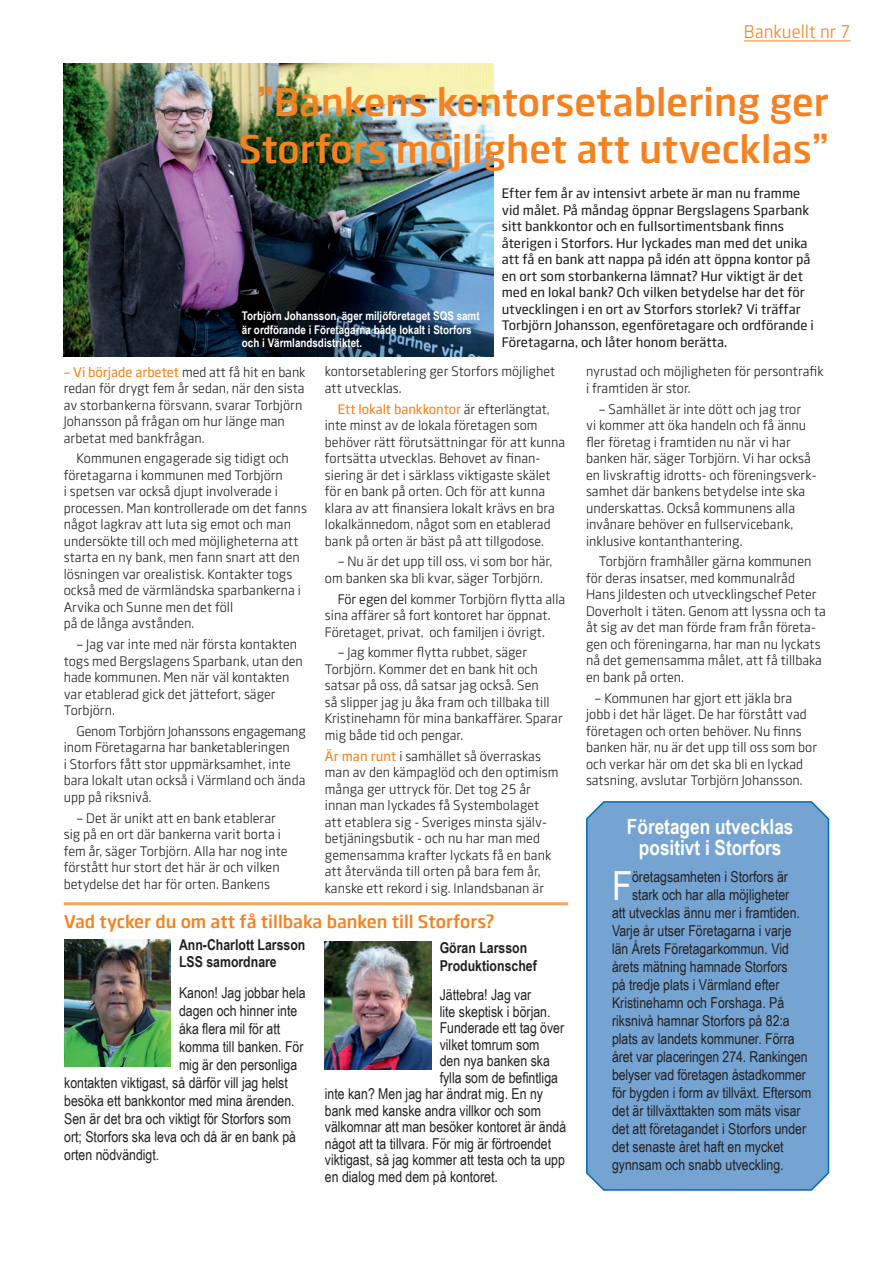
<style>
.page{position:relative;width:893px;height:1263px;background:#fff}
.page>*{position:absolute;margin:0;border:0;box-sizing:border-box;transform-origin:0 0}
.Bankuellt{font:40.2px "Arial Narrow";color:#fff}
.Bankuellt-2{font:700 39px/46.8px "Swedbank Sans";color:#f58220;text-align:center}
.Bankuellt-3{font:700 21px/21px "Arial Narrow";color:#fff;text-align:center}
.Bankuellt-4{font:700 18px "Swedbank Sans";color:#f58220}
.t1{font:18px "Swedbank Sans";color:#f58220}
.Bankuellt-5{font:15px "Arial Narrow";color:#231f20}
.Bankuellt-6{font:700 15px "Arial Narrow";color:#231f20}
.Bankuellt-7{font:13.5px/16.5px "Swedbank Sans";color:#231f20}
.Bankuellt-8{font:500 13.5px/16.5px "Swedbank Sans";color:#231f20}
.Bankuellt-9{font:700 12px/13.5px "Arial Narrow";color:#fff}
.s1{font-weight:500;color:#f58220}
.s2{color:#000}
</style>
<div class="page">
<hr style="left:744px;top:41px;width:106px;height:1px;background:#f58220">
<img style="left:64px;top:64px;width:429px;height:293px">
<div style="left:586px;top:801px;width:244px;height:390px;background:#75a4d2"></div>
<hr style="left:64px;top:902px;width:504px;height:3px;background:#f8a35c">
<img style="left:64px;top:939px;width:107px;height:128px">
<img style="left:325px;top:942px;width:106px;height:127px">
<p class="t1" style="left:744px;top:22px;width:108px">Bankuellt nr 7</p>
<p class="Bankuellt-2" style="left:239px;top:79px;width:592px">”Bankens kontorsetablering ger<br>Storfors möjlighet att utvecklas”</p>
<p class="Bankuellt-9" style="left:242px;top:308px;width:239px">Torbjörn Johansson, äger miljöföretaget SQS samt är ordförande i Företagarna både lokalt i Storfors och i Värmlandsdistriktet.</p>
<p class="Bankuellt-8" style="left:502px;top:185px;width:314px">Efter fem år av intensivt arbete är man nu framme vid målet. På måndag öppnar Bergslagens Sparbank sitt bankkontor och en fullsortimentsbank finns återigen i Storfors. Hur lyckades man med det unika att få en bank att nappa på idén att öppna kontor på en ort som storbankerna lämnat? Hur viktigt är det med en lokal bank? Och vilken betydelse har det för utvecklingen i en ort av Storfors storlek? Vi träffar Torbjörn Johansson, egenföretagare och ordförande i Företagarna, och låter honom berätta.</p>
<p class="Bankuellt-7" style="left:64px;top:363px;width:243px"><span class="s1">– Vi började arbetet</span> med att få hit en bank redan för drygt fem år sedan, när den sista av storbankerna försvann, svarar Torbjörn Johansson på frågan om hur länge man arbetat med bankfrågan.</p>
<p class="Bankuellt-7" style="left:64px;top:450px;width:245px;text-indent:13px">Kommunen engagerade sig tidigt och företagarna i kommunen med Torbjörn<br>i spetsen var också djupt involverade i processen. Man kontrollerade om det fanns något lagkrav att luta sig emot och man undersökte till och med möjligheterna att starta en ny bank, men fann snart att den lösningen var orealistisk. Kontakter togs också med de värmländska sparbankerna i Arvika och Sunne men det föll<br>på de långa avstånden.</p>
<p class="Bankuellt-7" style="left:64px;top:636px;width:241px;text-indent:13px">– Jag var inte med när första kontakten togs med Bergslagens Sparbank, utan den hade kommunen. Men när väl kontakten var etablerad gick det jättefort, säger Torbjörn.</p>
<p class="Bankuellt-7" style="left:64px;top:723px;width:244px;text-indent:13px">Genom Torbjörn Johanssons engagemang inom Företagarna har banketableringen<br>i Storfors fått stor uppmärksamhet, inte bara lokalt utan också i Värmland och ända upp på riksnivå.</p>
<p class="Bankuellt-7" style="left:64px;top:809px;width:225px;text-indent:13px">– Det är unikt att en bank etablerar sig på en ort där bankerna varit borta i fem år, säger Torbjörn. Alla har nog inte förstått hur stort det här är och vilken betydelse det har för orten. Bankens</p>
<p class="Bankuellt-7" style="left:325px;top:363px;width:232px">kontorsetablering ger Storfors möjlighet att utvecklas.</p>
<p class="Bankuellt-7" style="left:325px;top:401px;width:242px;text-indent:13px"><span class="s1">Ett lokalt bankkontor</span> är efterlängtat, inte minst av de lokala företagen som behöver rätt förutsättningar för att kunna fortsätta utvecklas. Behovet av finan&shy;siering är det i särklass viktigaste skälet för en bank på orten. Och för att kunna klara av att finansiera lokalt krävs en bra lokalkännedom, något som en etablerad bank på orten är bäst på att tillgodose.</p>
<p class="Bankuellt-7" style="left:325px;top:553px;width:229px;text-indent:13px">– Nu är det upp till oss, vi som bor här, om banken ska bli kvar, säger Torbjörn.</p>
<p class="Bankuellt-7" style="left:325px;top:591px;width:242px;text-indent:13px"><span class="s2">För egen del</span> kommer Torbjörn flytta alla sina affärer så fort kontoret har öppnat.<br>Företaget, privat, och familjen i övrigt.</p>
<p class="Bankuellt-7" style="left:325px;top:644px;width:239px;text-indent:13px">– Jag kommer flytta rubbet, säger Torbjörn. Kommer det en bank hit och satsar på oss, då satsar jag också. Sen<br>så slipper jag ju åka fram och tillbaka till Kristinehamn för mina bankaffärer. Sparar mig både tid och pengar.</p>
<p class="Bankuellt-7" style="left:325px;top:747px;width:235px"><span class="s1">Är man runt</span> i samhället så överraskas man av den kämpaglöd och den optimism många ger uttryck för. Det tog 25 år innan man lyckades få Systembolaget att etablera sig - Sveriges minsta själv&shy;betjäningsbutik - och nu har man med gemensamma krafter lyckats få en bank att återvända till orten på bara fem år, kanske ett rekord i sig. Inlandsbanan är</p>
<p class="Bankuellt-4" style="left:64px;top:910px;width:432px">Vad tycker du om att få tillbaka banken till Storfors?</p>
<p class="Bankuellt-6" style="left:179px;top:934px;width:128px">Ann-Charlott Larsson</p>
<p class="Bankuellt-6" style="left:179px;top:950px;width:99px">LSS samordnare</p>
<p class="Bankuellt-5" style="left:179px;top:981px;width:128px">Kanon! Jag jobbar hela</p>
<p class="Bankuellt-5" style="left:179px;top:999px;width:120px">dagen och hinner inte</p>
<p class="Bankuellt-5" style="left:179px;top:1017px;width:103px">åka flera mil för att</p>
<p class="Bankuellt-5" style="left:179px;top:1035px;width:126px">komma till banken. För</p>
<p class="Bankuellt-5" style="left:179px;top:1053px;width:120px">mig är den personliga</p>
<p class="Bankuellt-5" style="left:64px;top:1071px;width:225px">kontakten viktigast, så därför vill jag helst</p>
<p class="Bankuellt-5" style="left:64px;top:1089px;width:232px">besöka ett bankkontor med mina ärenden.</p>
<p class="Bankuellt-5" style="left:64px;top:1107px;width:228px">Sen är det bra och viktigt för Storfors som</p>
<p class="Bankuellt-5" style="left:64px;top:1125px;width:233px">ort; Storfors ska leva och då är en bank på</p>
<p class="Bankuellt-5" style="left:64px;top:1143px;width:97px">orten nödvändigt.</p>
<p class="Bankuellt-6" style="left:440px;top:936px;width:89px">Göran Larsson</p>
<p class="Bankuellt-6" style="left:440px;top:954px;width:99px">Produktionschef</p>
<p class="Bankuellt-5" style="left:440px;top:984px;width:93px">Jättebra! Jag var</p>
<p class="Bankuellt-5" style="left:440px;top:1000px;width:112px">lite skeptisk i början.</p>
<p class="Bankuellt-5" style="left:440px;top:1017px;width:126px">Funderade ett tag över</p>
<p class="Bankuellt-5" style="left:440px;top:1033px;width:101px">vilket tomrum som</p>
<p class="Bankuellt-5" style="left:440px;top:1050px;width:112px">den nya banken ska</p>
<p class="Bankuellt-5" style="left:440px;top:1066px;width:120px">fylla som de befintliga</p>
<p class="Bankuellt-5" style="left:325px;top:1083px;width:220px">inte kan? Men jag har ändrat mig. En ny</p>
<p class="Bankuellt-5" style="left:325px;top:1099px;width:218px">bank med kanske andra villkor och som</p>
<p class="Bankuellt-5" style="left:325px;top:1116px;width:243px">välkomnar att man besöker kontoret är ändå</p>
<p class="Bankuellt-5" style="left:325px;top:1132px;width:228px">något att ta tillvara. För mig är förtroendet</p>
<p class="Bankuellt-5" style="left:325px;top:1149px;width:241px">viktigast, så jag kommer att testa och ta upp</p>
<p class="Bankuellt-5" style="left:325px;top:1165px;width:174px">en dialog med dem på kontoret.</p>
<p class="Bankuellt-7" style="left:586px;top:363px;width:239px">nyrustad och möjligheten för persontrafik i framtiden är stor.</p>
<p class="Bankuellt-7" style="left:586px;top:400px;width:232px;text-indent:13px">– Samhället är inte dött och jag tror<br>vi kommer att öka handeln och få ännu fler företag i framtiden nu när vi har banken här, säger Torbjörn. Vi har också en livskraftig idrotts- och föreningsverk&shy;samhet där bankens betydelse inte ska underskattas. Också kommunens alla invånare behöver en fullservicebank, inklusive kontanthantering.</p>
<p class="Bankuellt-7" style="left:586px;top:553px;width:241px;text-indent:13px">Torbjörn framhåller gärna kommunen för deras insatser, med kommunalråd Hans Jildesten och utvecklingschef Peter Doverholt i täten. Genom att lyssna och ta åt sig av det man förde fram från företa&shy;gen och föreningarna, har man nu lyckats nå det gemensamma målet, att få tillbaka en bank på orten.</p>
<p class="Bankuellt-7" style="left:586px;top:689px;width:233px;text-indent:9px">– Kommunen har gjort ett jäkla bra jobb i det här läget. De har förstått vad företagen och orten behöver. Nu finns banken här, nu är det upp till oss som bor och verkar här om det ska bli en lyckad satsning, avslutar Torbjörn Johansson.</p>
<p class="Bankuellt-3" style="left:627px;top:815px;width:168px">Företagen utvecklas positivt i Storfors</p>
<p class="Bankuellt" style="left:612px;top:856px;width:22px">F</p>
<p class="Bankuellt-5" style="left:632px;top:865px;width:157px">öretagsamheten i Storfors är</p>
<p class="Bankuellt-5" style="left:632px;top:883px;width:159px">stark och har alla möjligheter</p>
<p class="Bankuellt-5" style="left:612px;top:901px;width:190px">att utvecklas ännu mer i framtiden.</p>
<p class="Bankuellt-5" style="left:612px;top:919px;width:181px">Varje år utser Företagarna i varje</p>
<p class="Bankuellt-5" style="left:612px;top:937px;width:178px">län Årets Företagarkommun. Vid</p>
<p class="Bankuellt-5" style="left:612px;top:955px;width:177px">årets mätning hamnade Storfors</p>
<p class="Bankuellt-5" style="left:612px;top:973px;width:169px">på tredje plats i Värmland efter</p>
<p class="Bankuellt-5" style="left:612px;top:991px;width:174px">Kristinehamn och Forshaga. På</p>
<p class="Bankuellt-5" style="left:612px;top:1009px;width:179px">riksnivå hamnar Storfors på 82:a</p>
<p class="Bankuellt-5" style="left:612px;top:1027px;width:184px">plats av landets kommuner. Förra</p>
<p class="Bankuellt-5" style="left:612px;top:1045px;width:197px">året var placeringen 274. Rankingen</p>
<p class="Bankuellt-5" style="left:612px;top:1063px;width:195px">belyser vad företagen åstadkommer</p>
<p class="Bankuellt-5" style="left:612px;top:1081px;width:201px">för bygden i form av tillväxt. Eftersom</p>
<p class="Bankuellt-5" style="left:612px;top:1099px;width:190px">det är tillväxttakten som mäts visar</p>
<p class="Bankuellt-5" style="left:612px;top:1117px;width:196px">det att företagandet i Storfors under</p>
<p class="Bankuellt-5" style="left:612px;top:1135px;width:173px">det senaste året haft en mycket</p>
<p class="Bankuellt-5" style="left:612px;top:1153px;width:173px">gynnsam och snabb utveckling.</p>
</div>
